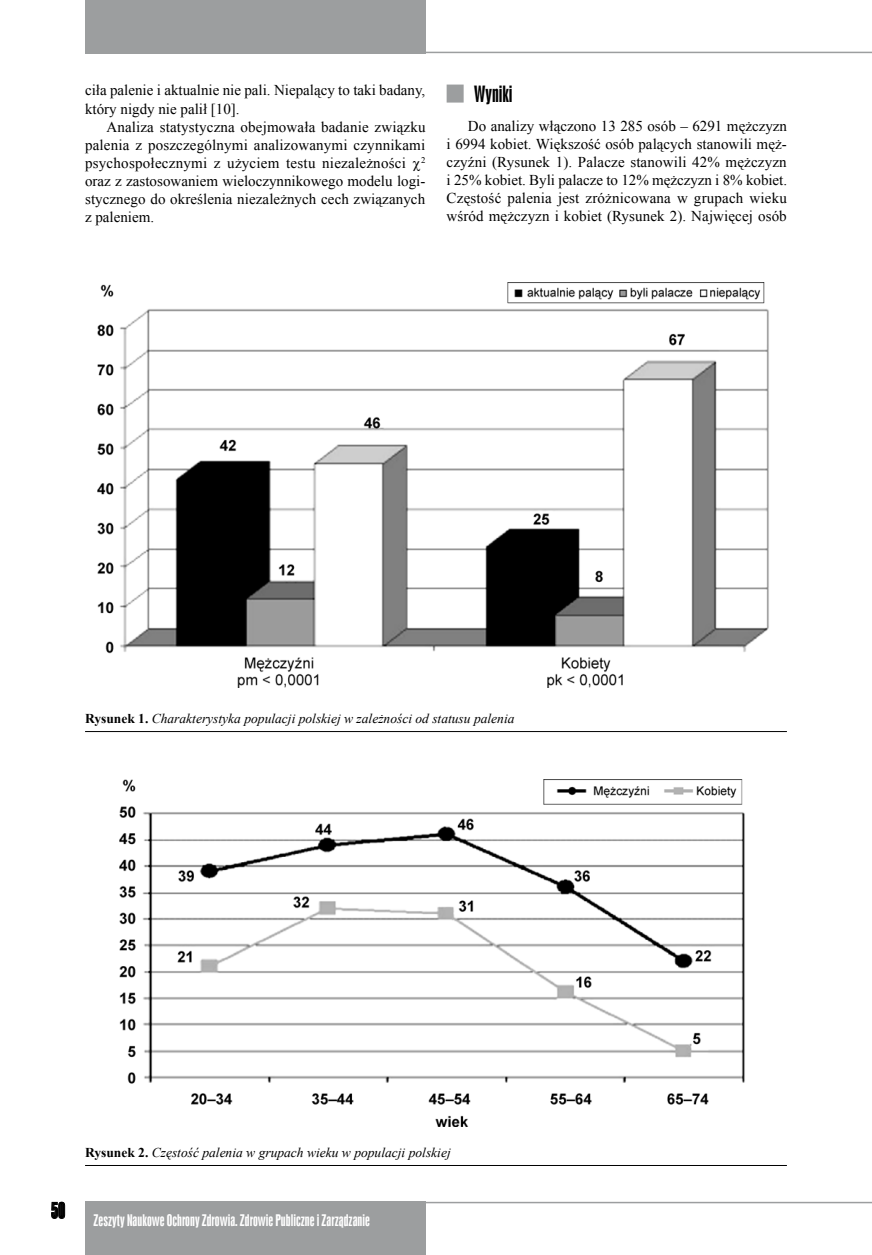
<style>
.page{position:relative;width:872px;height:1255px;background:#fff}
.page>*{position:absolute;margin:0;border:0;box-sizing:border-box;transform-origin:0 0}
.t1{font:21px "Swis 924 EU Normal";color:#000}
.t2{font:15px/18px "Times New Roman";letter-spacing:.005em;color:#000;text-align:justify}
.t3{font:15px "Swis 924 EU Normal";letter-spacing:.005em;color:#fff}
.t4{font:italic 13.5px "Times New Roman";color:#000}
.s1{font-weight:700;font-style:normal}
</style>
<div class="page">
<hr style="left:425px;top:52px;width:447px;height:1px;background:#9c9e9f">
<hr style="left:425px;top:1201px;width:447px;height:2px;background:#9c9e9f">
<svg style="left:51px;top:1201px;width:14px;height:17px"></svg>
<div style="left:85px;top:1201px;width:340px;height:53px;background:#9c9e9f"></div>
<div style="left:85px;top:0;width:340px;height:53px;background:#9c9e9f"></div>
<div style="left:446px;top:85px;width:17px;height:18px;background:#9c9e9f"></div>
<img style="left:98px;top:282px;width:671px;height:405px">
<img style="left:120px;top:779px;width:625px;height:346px">
<hr style="left:85px;top:731px;width:702px;height:1px;background:#000">
<hr style="left:85px;top:1164px;width:702px;height:1px;background:#000">
<p class="t2" style="left:85px;top:81px;width:342px">ciła palenie i aktualnie nie pali. Niepalący to taki badany, który nigdy nie palił [10].</p>
<p class="t2" style="left:85px;top:117px;width:342px;text-indent:21px">Analiza statystyczna obejmowała badanie związku palenia z poszczególnymi analizowanymi czynnikami psychospołecznymi z użyciem testu niezależności <sup>2 </sup>oraz z zastosowaniem wieloczynnikowego modelu logi&shy;stycznego do określenia niezależnych cech związanych z paleniem.</p>
<h1 class="t1" style="left:474px;top:81px;width:40px">Wyniki</h1>
<p class="t2" style="left:446px;top:117px;width:342px;text-indent:21px">Do analizy włączono 13 285 osób – 6291 mężczyzn i 6994 kobiet. Większość osób palących stanowili męż&shy;czyźni (Rysunek 1). Palacze stanowili 42% mężczyzn i 25% kobiet. Byli palacze to 12% mężczyzn i 8% kobiet.<br>Częstość palenia jest zróżnicowana w grupach wieku wśród mężczyzn i kobiet (Rysunek 2). Najwięcej osób</p>
<p class="t4" style="left:85px;top:708px;width:431px"><span class="s1">Rysunek 1.</span> Charakterystyka populacji polskiej w zależności od statusu palenia</p>
<h1 class="t1" style="left:51px;top:1197px;width:16px">50</h1>
<p class="t4" style="left:85px;top:1142px;width:367px"><span class="s1">Rysunek 2.</span> Częstość palenia w grupach wieku w populacji polskiej</p>
<p class="t3" style="left:94px;top:1211px;width:278px">Zeszyty Naukowe Ochrony Zdrowia. Zdrowie Publiczne i Zarządzanie</p>
</div>
